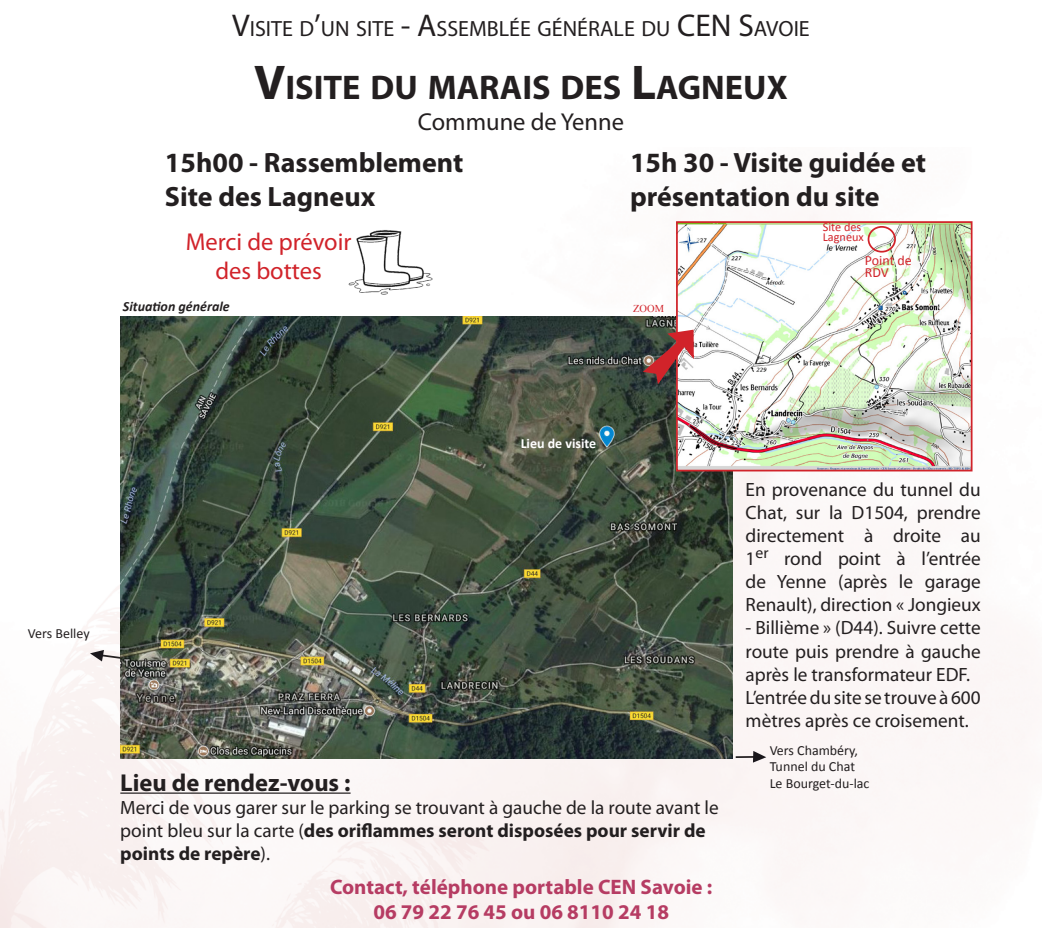
<style>
.page{position:relative;width:1042px;height:928px;background:#fff}
.page>*{position:absolute;margin:0;border:0;box-sizing:border-box;transform-origin:0 0}
.t1{font:700 34.3px "Myriad Pro";color:#231f20}
.t2{font:700 28px/33.6px "Myriad Pro";color:#231f20}
.t3{font:24.5px/29.4px "Myriad Pro";color:#d1232a;text-align:center}
.t4{font:700 24.5px "Myriad Pro";color:#231f20}
.t5{font:24.5px "Myriad Pro";color:#231f20}
.t6{font:22.05px "Myriad Pro";color:#231f20}
.t7{font:700 21px/25.2px "Myriad Pro";color:#b63c63;text-align:center}
.t8{font:19.25px/23.1px "Myriad Pro";color:#231f20}
.t9{font:14px/16.8px "Calibri";color:#231f20}
.t10{font:italic 700 14px "Calibri";color:#231f20}
.t11{font:700 14px "Calibri";color:#fff}
.t12{font:14px/12.2px "Calibri";color:#d1232a}
.t13{font:12.25px/10.5px "Calibri";color:#d1232a}
.t14{font:10.5px "Times New Roman";color:#d1232a}
.s1{font-size:31.5px}
.s2{font-size:49px}
.s3{font-weight:700}
</style>
<div class="page">
<img style="left:0;top:217px;width:973px;height:711px">
<img style="left:341px;top:228px;width:93px;height:67px">
<svg style="left:736px;top:751px;width:30px;height:11px"></svg>
<hr style="left:120px;top:792px;width:230px;height:1px;background:#231f20">
<svg style="left:90px;top:650px;width:30px;height:11px"></svg>
<img style="left:120px;top:316px;width:612px;height:442px">
<img style="left:679px;top:224px;width:290px;height:244px">
<div style="left:676px;top:221px;width:296px;height:250px;border:2px solid #d1232a"></div>
<svg style="left:641px;top:329px;width:54px;height:57px"></svg>
<div style="left:867px;top:226px;width:29px;height:26px;border:2px solid #d1232a;border-radius:50%"></div>
<p class="t6" style="left:232px;top:15px;width:579px"><span class="s1">V</span>ISITE D<span class="s1">’</span>UN SITE <span class="s1">- A</span>SSEMBLÉE GÉNÉRALE DU <span class="s1">CEN S</span>AVOIE</p>
<p class="t1" style="left:254px;top:68px;width:535px"><span class="s2">V</span>ISITE DU MARAIS DES <span class="s2">L</span>AGNEUX</p>
<p class="t5" style="left:418px;top:107px;width:208px">Commune de Yenne</p>
<p class="t2" style="left:165px;top:146px;width:300px">15h00 - Rassemblement<br>Site des Lagneux</p>
<p class="t2" style="left:630px;top:146px;width:297px">15h 30 - Visite guidée et présentation du site</p>
<p class="t3" style="left:186px;top:227px;width:167px">Merci de prévoir des bottes</p>
<p class="t10" style="left:123px;top:297px;width:108px">Situation générale</p>
<p class="t14" style="left:633px;top:301px;width:32px">ZOOM</p>
<p class="t13" style="left:823px;top:221px;width:43px">Site des<br>Lagneux</p>
<p class="t12" style="left:865px;top:254px;width:48px">Point de<br>RDV</p>
<p class="t9" style="left:28px;top:625px;width:63px">Vers Belley</p>
<p class="t11" style="left:521px;top:434px;width:77px">Lieu de visite</p>
<p class="t4" style="left:120px;top:768px;width:232px">Lieu de rendez-vous :</p>
<p class="t8" style="left:120px;top:795px;width:600px">Merci de vous garer sur le parking se trouvant à gauche de la route avant le point bleu sur la carte (<span class="s3">des oriflammes seront disposées pour servir de points de repère</span>).</p>
<p class="t7" style="left:330px;top:874px;width:384px">Contact, téléphone portable CEN Savoie :<br>06 79 22 76 45 ou 06 8110 24 18</p>
<p class="t8" style="left:745px;top:477px;width:237px;text-align:justify">En provenance du tunnel du Chat, sur la D1504, prendre directement à droite au 1<sup>er</sup> rond point à l’entrée de Yenne (après le garage Renault), direction « Jongieux</p>
<p class="t8" style="left:745px;top:616px;width:237px">- Billième » (D44). Suivre cette route puis prendre à gauche après le transformateur EDF.<br>L’entrée du site se trouve à 600 mètres après ce croisement.</p>
<p class="t9" style="left:770px;top:741px;width:101px">Vers Chambéry,<br>Tunnel du Chat<br>Le Bourget-du-lac</p>
</div>
